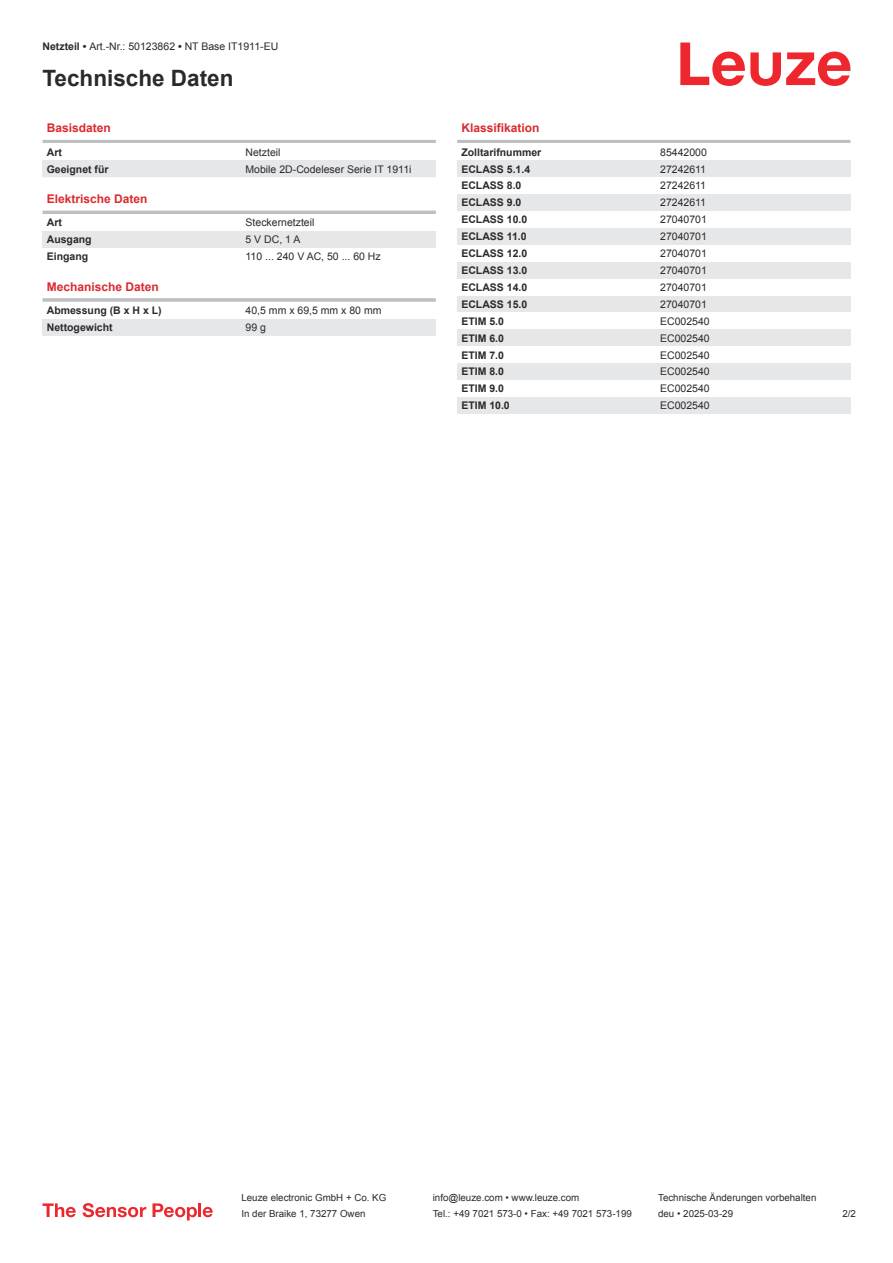
<style>
.page{position:relative;width:893px;height:1263px;background:#fff}
.page>*{position:absolute;margin:0;border:0;box-sizing:border-box;transform-origin:0 0}
.t1{font:700 22.5px "Arial";color:#2b292a}
.t2{font:700 12px "Arial";color:#db2a30}
.t3{font:10.5px "Arial";color:#2b292a}
.t4{font:700 10.5px "Arial";color:#2b292a}
.t5{font:9.75px "Arial";color:#2b292a}
.s1{font-weight:700}
</style>
<div class="page">
<svg style="left:680px;top:43px;width:170px;height:43px"></svg>
<hr style="left:43px;top:140px;width:393px;height:3px;background:#bdbfc1">
<div style="left:43px;top:160px;width:199px;height:17px;background:#e6e7e9"></div>
<div style="left:242px;top:160px;width:194px;height:17px;background:#e6e7e9"></div>
<hr style="left:43px;top:211px;width:393px;height:3px;background:#bdbfc1">
<div style="left:43px;top:231px;width:199px;height:17px;background:#e6e7e9"></div>
<div style="left:242px;top:231px;width:194px;height:17px;background:#e6e7e9"></div>
<hr style="left:43px;top:298px;width:393px;height:4px;background:#c6c8ca">
<div style="left:43px;top:319px;width:199px;height:17px;background:#e6e7e9"></div>
<div style="left:242px;top:319px;width:194px;height:17px;background:#e6e7e9"></div>
<hr style="left:457px;top:140px;width:393px;height:3px;background:#bdbfc1">
<div style="left:457px;top:160px;width:200px;height:17px;background:#e6e7e9"></div>
<div style="left:657px;top:160px;width:193px;height:17px;background:#e6e7e9"></div>
<div style="left:457px;top:194px;width:200px;height:17px;background:#e6e7e9"></div>
<div style="left:657px;top:194px;width:193px;height:17px;background:#e6e7e9"></div>
<div style="left:457px;top:228px;width:200px;height:17px;background:#e6e7e9"></div>
<div style="left:657px;top:228px;width:193px;height:17px;background:#e6e7e9"></div>
<div style="left:457px;top:262px;width:200px;height:17px;background:#e6e7e9"></div>
<div style="left:657px;top:262px;width:193px;height:17px;background:#e6e7e9"></div>
<div style="left:457px;top:296px;width:200px;height:16px;background:#e6e7e9"></div>
<div style="left:657px;top:296px;width:193px;height:16px;background:#e6e7e9"></div>
<div style="left:457px;top:329px;width:200px;height:17px;background:#e6e7e9"></div>
<div style="left:657px;top:329px;width:193px;height:17px;background:#e6e7e9"></div>
<div style="left:457px;top:363px;width:200px;height:17px;background:#e6e7e9"></div>
<div style="left:657px;top:363px;width:193px;height:17px;background:#e6e7e9"></div>
<div style="left:457px;top:397px;width:200px;height:17px;background:#e6e7e9"></div>
<div style="left:657px;top:397px;width:193px;height:17px;background:#e6e7e9"></div>
<svg style="left:43px;top:1203px;width:33px;height:14px"></svg>
<svg style="left:83px;top:1203px;width:63px;height:14px"></svg>
<svg style="left:153px;top:1203px;width:44px;height:17px"></svg>
<hr style="left:198px;top:1203px;width:3px;height:14px;background:#ed272d">
<svg style="left:203px;top:1207px;width:10px;height:10px"></svg>
<p class="t3" style="left:43px;top:43px;width:237px"><span class="s1">Netzteil •</span> Art.-Nr.: 50123862 <span class="s1">•</span> NT Base IT1911-EU</p>
<h1 class="t1" style="left:43px;top:70px;width:192px">Technische Daten</h1>
<p class="t2" style="left:47px;top:123px;width:66px">Basisdaten</p>
<p class="t4" style="left:47px;top:148px;width:17px">Art</p>
<p class="t3" style="left:246px;top:148px;width:37px">Netzteil</p>
<p class="t4" style="left:47px;top:165px;width:63px">Geeignet für</p>
<p class="t3" style="left:246px;top:165px;width:167px">Mobile 2D-Codeleser Serie IT 1911i</p>
<p class="t2" style="left:47px;top:194px;width:102px">Elektrische Daten</p>
<p class="t4" style="left:47px;top:219px;width:17px">Art</p>
<p class="t3" style="left:246px;top:219px;width:70px">Steckernetzteil</p>
<p class="t4" style="left:47px;top:236px;width:46px">Ausgang</p>
<p class="t3" style="left:246px;top:236px;width:56px">5 V DC, 1 A</p>
<p class="t4" style="left:47px;top:252px;width:43px">Eingang</p>
<p class="t3" style="left:246px;top:252px;width:137px">110 ... 240 V AC, 50 ... 60 Hz</p>
<p class="t2" style="left:47px;top:282px;width:114px">Mechanische Daten</p>
<p class="t4" style="left:47px;top:306px;width:116px">Abmessung (B x H x L)</p>
<p class="t3" style="left:246px;top:306px;width:137px">40,5 mm x 69,5 mm x 80 mm</p>
<p class="t4" style="left:47px;top:323px;width:67px">Nettogewicht</p>
<p class="t3" style="left:246px;top:323px;width:22px">99 g</p>
<p class="t2" style="left:461px;top:123px;width:80px">Klassifikation</p>
<p class="t4" style="left:461px;top:148px;width:81px">Zolltarifnummer</p>
<p class="t3" style="left:660px;top:148px;width:48px">85442000</p>
<p class="t4" style="left:461px;top:165px;width:70px">ECLASS 5.1.4</p>
<p class="t3" style="left:660px;top:165px;width:47px">27242611</p>
<p class="t4" style="left:461px;top:182px;width:62px">ECLASS 8.0</p>
<p class="t3" style="left:660px;top:182px;width:47px">27242611</p>
<p class="t4" style="left:461px;top:199px;width:62px">ECLASS 9.0</p>
<p class="t3" style="left:660px;top:199px;width:47px">27242611</p>
<p class="t4" style="left:461px;top:216px;width:67px">ECLASS 10.0</p>
<p class="t3" style="left:660px;top:216px;width:48px">27040701</p>
<p class="t4" style="left:461px;top:233px;width:67px">ECLASS 11.0</p>
<p class="t3" style="left:660px;top:232px;width:48px">27040701</p>
<p class="t4" style="left:461px;top:249px;width:67px">ECLASS 12.0</p>
<p class="t3" style="left:660px;top:249px;width:48px">27040701</p>
<p class="t4" style="left:461px;top:266px;width:67px">ECLASS 13.0</p>
<p class="t3" style="left:660px;top:266px;width:48px">27040701</p>
<p class="t4" style="left:461px;top:283px;width:67px">ECLASS 14.0</p>
<p class="t3" style="left:660px;top:283px;width:48px">27040701</p>
<p class="t4" style="left:461px;top:300px;width:67px">ECLASS 15.0</p>
<p class="t3" style="left:660px;top:300px;width:48px">27040701</p>
<p class="t4" style="left:461px;top:317px;width:44px">ETIM 5.0</p>
<p class="t3" style="left:660px;top:317px;width:51px">EC002540</p>
<p class="t4" style="left:461px;top:334px;width:44px">ETIM 6.0</p>
<p class="t3" style="left:660px;top:334px;width:51px">EC002540</p>
<p class="t4" style="left:461px;top:351px;width:44px">ETIM 7.0</p>
<p class="t3" style="left:660px;top:351px;width:51px">EC002540</p>
<p class="t4" style="left:461px;top:368px;width:44px">ETIM 8.0</p>
<p class="t3" style="left:660px;top:368px;width:51px">EC002540</p>
<p class="t4" style="left:461px;top:385px;width:44px">ETIM 9.0</p>
<p class="t3" style="left:660px;top:385px;width:51px">EC002540</p>
<p class="t4" style="left:461px;top:402px;width:50px">ETIM 10.0</p>
<p class="t3" style="left:660px;top:402px;width:51px">EC002540</p>
<p class="t5" style="left:241px;top:1194px;width:146px">Leuze electronic GmbH + Co. KG</p>
<p class="t5" style="left:433px;top:1194px;width:148px">info@leuze.com • www.leuze.com</p>
<p class="t5" style="left:658px;top:1194px;width:160px">Technische Änderungen vorbehalten</p>
<p class="t5" style="left:241px;top:1210px;width:126px">In der Braike 1, 73277 Owen</p>
<p class="t5" style="left:433px;top:1210px;width:201px">Tel.: +49 7021 573-0 • Fax: +49 7021 573-199</p>
<p class="t5" style="left:658px;top:1210px;width:76px">deu • 2025-03-29</p>
<p class="t5" style="left:842px;top:1210px;width:15px">2 /2</p>
</div>
